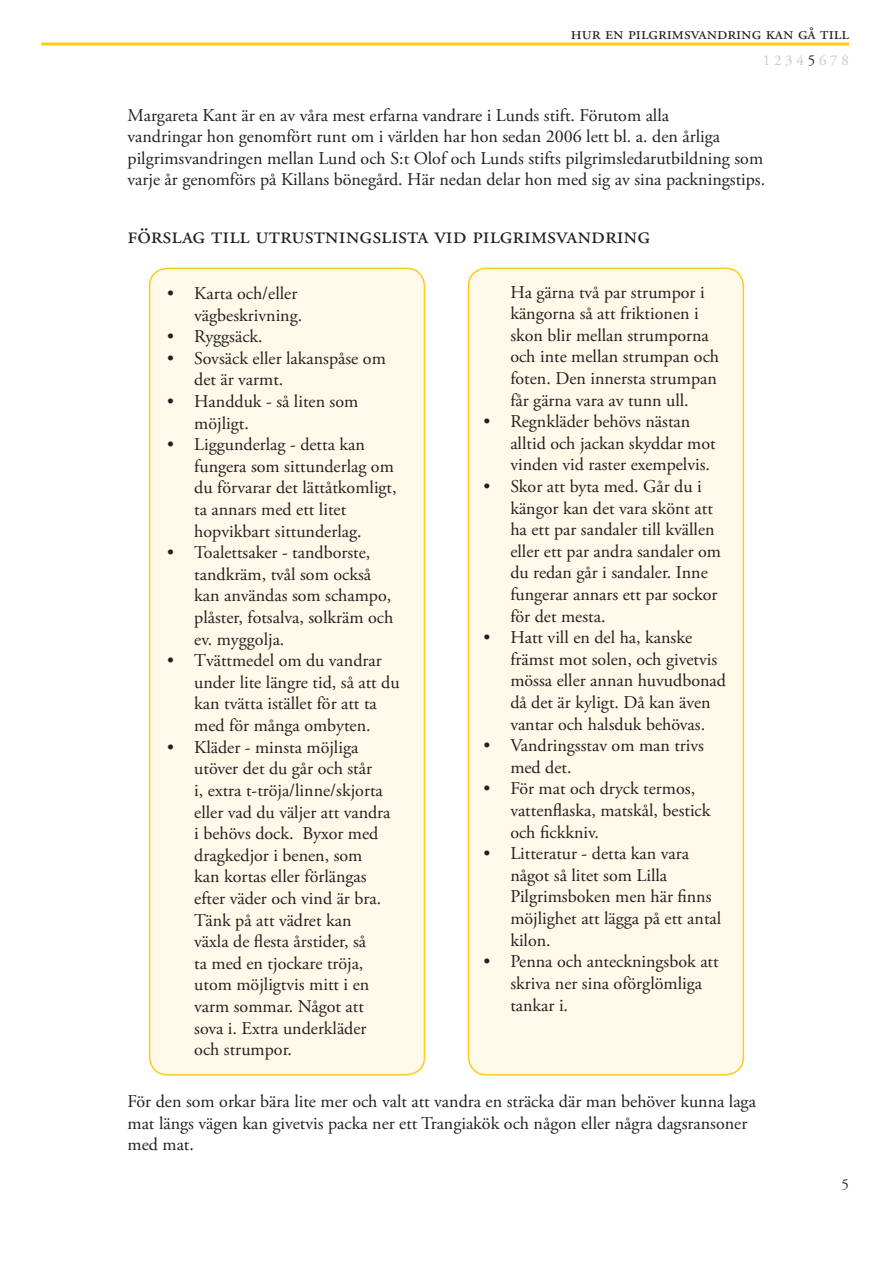
<style>
.page{position:relative;width:893px;height:1263px;background:#fff}
.page>*{position:absolute;margin:0;border:0;box-sizing:border-box;transform-origin:0 0}
.t1{font:24px "Adobe Garamond Pro";color:#231f20}
.t2{font:18px/21.6px "Adobe Garamond Pro";letter-spacing:-.02em;color:#231f20}
.t3{font:18px "Adobe Garamond Pro";color:#231f20}
.t4{font:15px "Adobe Garamond Pro";color:#c7c8ca}
.t5{font:15px "Adobe Garamond Pro";color:#231f20}
.s1{color:#231f20}
</style>
<div class="page">
<hr style="left:41px;top:43px;width:808px;height:3px;background:#fecb1b">
<div style="left:150px;top:268px;width:274px;height:807px;background:#fef9e8;border-radius:18px"></div>
<div style="left:149px;top:268px;width:276px;height:807px;border:2px solid #fecb1b;border-radius:18px"></div>
<div style="left:468px;top:268px;width:275px;height:807px;background:#fef9e8;border-radius:18px"></div>
<div style="left:468px;top:268px;width:276px;height:807px;border:2px solid #fecb1b;border-radius:18px"></div>
<p class="t3" style="left:571px;top:23px;width:280px">hur en pilgrimsvandring kan gå till</p>
<p class="t4" style="left:763px;top:51px;width:88px">1 2 3 4 <span class="s1">5</span> 6 7 8</p>
<p class="t2" style="left:128px;top:105px;width:639px">Margareta Kant är en av våra mest erfarna vandrare i Lunds stift. Förutom alla<br>vandringar hon genomfört runt om i världen har hon sedan 2006 lett bl. a. den årliga pilgrimsvandringen mellan Lund och S:t Olof och Lunds stifts pilgrimsledarutbildning som varje år genomförs på Killans bönegård. Här nedan delar hon med sig av sina packningstips.</p>
<h1 class="t1" style="left:128px;top:221px;width:524px">förslag till utrustningslista vid pilgrimsvandring</h1>
<p class="t2" style="left:167px;top:283px;width:137px;text-align:right">• Karta och/eller vägbeskrivning.</p>
<p class="t2" style="left:167px;top:326px;width:97px">• Ryggsäck.</p>
<p class="t2" style="left:194px;top:348px;width:193px;text-indent:-27px">• Sovsäck eller lakanspåse om det är varmt.</p>
<p class="t2" style="left:194px;top:391px;width:166px;text-indent:-27px">• Handduk - så liten som möjligt.</p>
<p class="t2" style="left:194px;top:434px;width:204px;text-indent:-27px">• Liggunderlag - detta kan fungera som sittunderlag om du förvarar det lättåtkomligt, ta annars med ett litet hopvikbart sittunderlag.</p>
<p class="t2" style="left:194px;top:542px;width:200px;text-indent:-27px">• Toalettsaker - tandborste, tandkräm, tvål som också kan användas som schampo, plåster, fotsalva, solkräm och ev. myggolja.</p>
<p class="t2" style="left:194px;top:650px;width:207px;text-indent:-27px">• Tvättmedel om du vandrar under lite längre tid, så att du kan tvätta istället för att ta med för många ombyten.</p>
<p class="t2" style="left:194px;top:737px;width:198px;text-indent:-27px">• Kläder - minsta möjliga utöver det du går och står<br>i, extra t-tröja/linne/skjorta eller vad du väljer att vandra i behövs dock. Byxor med dragkedjor i benen, som kan kortas eller förlängas efter väder och vind är bra.<br>Tänk på att vädret kan<br>växla de flesta årstider, så<br>ta med en tjockare tröja, utom möjligtvis mitt i en varm sommar. Något att sova i. Extra underkläder och strumpor.</p>
<p class="t2" style="left:510px;top:282px;width:210px">Ha gärna två par strumpor i kängorna så att friktionen i skon blir mellan strumporna och inte mellan strumpan och foten. Den innersta strumpan får gärna vara av tunn ull.</p>
<p class="t2" style="left:510px;top:411px;width:207px;text-indent:-27px">• Regnkläder behövs nästan alltid och jackan skyddar mot vinden vid raster exempelvis.</p>
<p class="t2" style="left:510px;top:476px;width:212px;text-indent:-27px">• Skor att byta med. Går du i kängor kan det vara skönt att ha ett par sandaler till kvällen eller ett par andra sandaler om du redan går i sandaler. Inne fungerar annars ett par sockor för det mesta.</p>
<p class="t2" style="left:510px;top:627px;width:217px;text-indent:-27px">• Hatt vill en del ha, kanske främst mot solen, och givetvis mössa eller annan huvudbonad då det är kyligt. Då kan även vantar och halsduk behövas.</p>
<p class="t2" style="left:510px;top:735px;width:195px;text-indent:-27px">• Vandringsstav om man trivs med det.</p>
<p class="t2" style="left:510px;top:779px;width:202px;text-indent:-27px">• För mat och dryck termos, vattenflaska, matskål, bestick och fickkniv.</p>
<p class="t2" style="left:510px;top:843px;width:212px;text-indent:-27px">• Litteratur - detta kan vara något så litet som Lilla<br>Pilgrimsboken men här finns möjlighet att lägga på ett antal kilon.</p>
<p class="t2" style="left:510px;top:951px;width:210px;text-indent:-27px">• Penna och anteckningsbok att skriva ner sina oförglömliga tankar i.</p>
<p class="t2" style="left:128px;top:1091px;width:630px">För den som orkar bära lite mer och valt att vandra en sträcka där man behöver kunna laga mat längs vägen kan givetvis packa ner ett Trangiakök och någon eller några dagsransoner med mat.</p>
<p class="t5" style="left:841px;top:1175px;width:9px">5</p>
</div>
